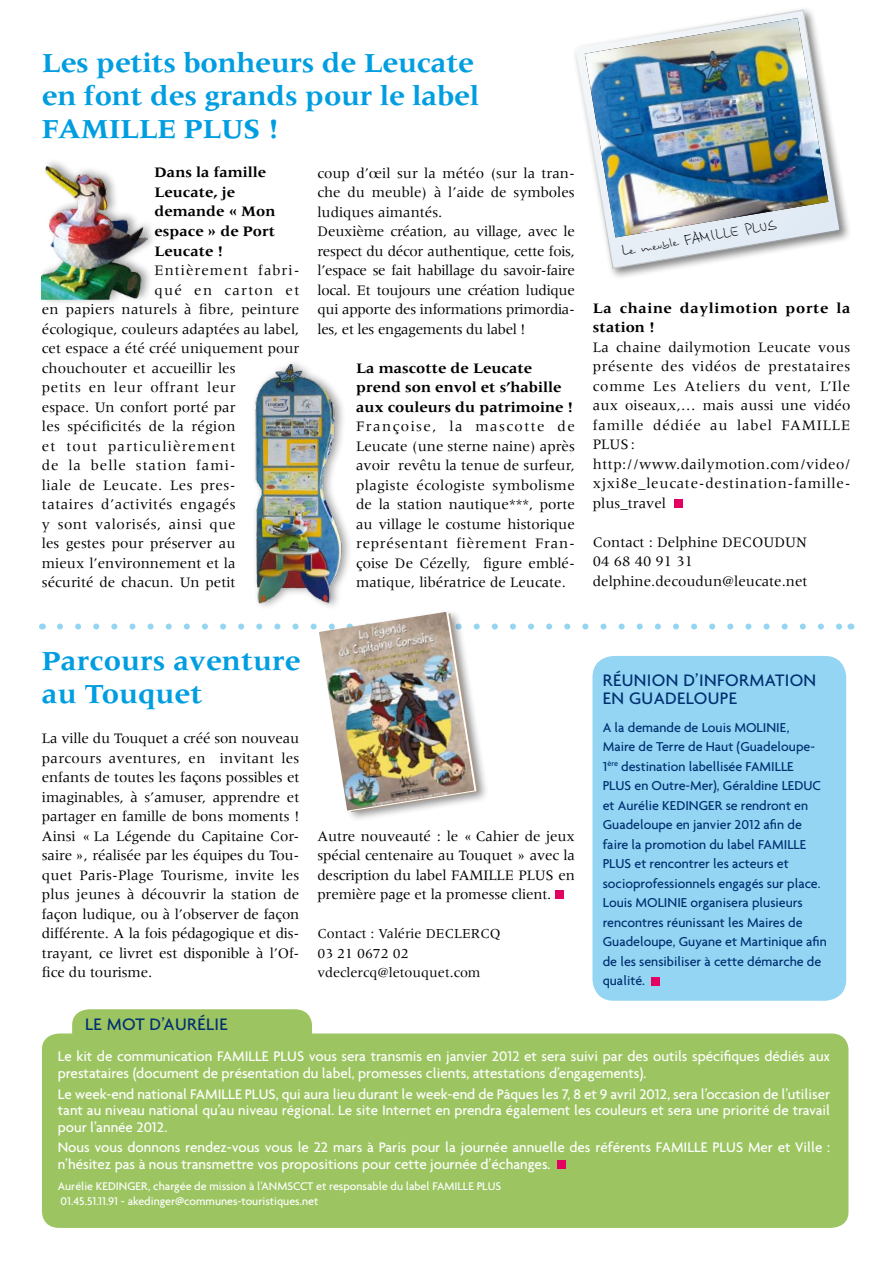
<style>
.page{position:relative;width:893px;height:1263px;background:#fff}
.page>*{position:absolute;margin:0;border:0;box-sizing:border-box;transform-origin:0 0}
.t1{font:700 28.5px/33px "Meridien";letter-spacing:-.01em;color:#009ee0}
.t2{font:500 18px/18px "Agenda";letter-spacing:.02em;color:#002f72}
.t3{font:15px/19.5px "Meridien";color:#000;text-align:justify}
.t4{font:500 15px/16.5px "Agenda";color:#fff}
.t5{font:15px/19.5px "Meridien";letter-spacing:-.02em;color:#000}
.t6{font:15px/19.5px "Meridien";letter-spacing:.035em;color:#000}
.t7{font:700 15px/19.5px "Meridien";color:#000}
.t8{font:700 15px/19.5px "Meridien";letter-spacing:.04em;color:#000}
.t9{font:15px "Meridien";letter-spacing:.03em;color:#000}
.t10{font:15px "Meridien";letter-spacing:.02em;color:#000}
.t11{font:15px "Meridien";letter-spacing:.04em;color:#000}
.t12{font:15px "Meridien";letter-spacing:.075em;color:#000}
.t13{font:15px "Meridien";letter-spacing:.065em;color:#000}
.t14{font:15px "Meridien";letter-spacing:.07em;color:#000}
.t15{font:15px "Meridien";letter-spacing:.09em;color:#000}
.t16{font:14.25px/19.5px "Meridien";color:#000}
.t17{font:500 13.95px/19.5px "Agenda";color:#002f72}
.t18{font:13.5px "Stylograph";color:#000;scale:.9 1}
.t19{font:500 12px/14.7px "Agenda";color:#fff}
</style>
<div class="page">
<div style="left:555px;top:891px;width:9px;height:8px;background:#e30060"></div>
<div style="left:674px;top:499px;width:9px;height:8px;background:#e30060"></div>
<svg style="left:42px;top:1009px;width:806px;height:219px;background:#a4c96d"></svg>
<div style="left:557px;top:1160px;width:8px;height:9px;background:#e30060"></div>
<div style="left:592px;top:656px;width:254px;height:345px;background:#93d5f2;border-radius:21px"></div>
<div style="left:651px;top:977px;width:9px;height:8px;background:#e30060"></div>
<img style="left:255px;top:365px;width:95px;height:242px">
<div style="left:38px;top:156px;width:120px;height:149px;background:#000;opacity:.4"></div>
<img style="left:42px;top:158px;width:106px;height:141px">
<div style="left:318px;top:608px;width:170px;height:214px;background:#000;opacity:.45"></div>
<svg style="left:60px;top:612px;width:781px;height:200px"></svg>
<img style="left:319px;top:612px;width:155px;height:199px">
<div style="left:571px;top:6px;width:281px;height:274px;background:#000;opacity:.5"></div>
<svg style="left:575px;top:9px;width:266px;height:261px"></svg>
<img style="left:585px;top:18px;width:243px;height:219px">
<h1 class="t1" style="left:42px;top:46px;width:439px">Les petits bonheurs de Leucate en font des grands pour le label<br>FAMILLE PLUS !</h1>
<p class="t7" style="left:154px;top:163px;width:122px">Dans la famille<br>Leucate, je demande « Mon espace » de Port<br>Leucate !</p>
<p class="t14" style="left:154px;top:262px;width:147px">Entièrement fabri-</p>
<p class="t15" style="left:154px;top:281px;width:146px">qué en carton et</p>
<p class="t3" style="left:42px;top:299px;width:259px">en papiers naturels à fibre, peinture</p>
<p class="t3" style="left:42px;top:319px;width:259px">écologique, couleurs adaptées au label,</p>
<p class="t3" style="left:42px;top:338px;width:259px">cet espace a été créé uniquement pour</p>
<p class="t3" style="left:42px;top:358px;width:195px">chouchouter et accueillir les</p>
<p class="t11" style="left:42px;top:379px;width:195px">petits en leur offrant leur</p>
<p class="t3" style="left:42px;top:397px;width:195px">espace. Un confort porté par</p>
<p class="t10" style="left:42px;top:418px;width:195px">les spécificités de la région</p>
<p class="t12" style="left:42px;top:437px;width:195px">et tout particulièrement</p>
<p class="t13" style="left:42px;top:457px;width:195px">de la belle station fami-</p>
<p class="t6" style="left:42px;top:475px;width:195px">liale de Leucate. Les pres-</p>
<p class="t9" style="left:42px;top:496px;width:195px">tataires d’activités engagés</p>
<p class="t6" style="left:42px;top:514px;width:195px">y sont valorisés, ainsi que</p>
<p class="t3" style="left:42px;top:533px;width:195px">les gestes pour préserver au</p>
<p class="t3" style="left:42px;top:553px;width:195px">mieux l’environnement et la</p>
<p class="t3" style="left:42px;top:572px;width:195px">sécurité de chacun. Un petit</p>
<p class="t5" style="left:317px;top:163px;width:259px">coup d’œil sur la météo (sur la tran&shy;che du meuble) à l’aide de symboles ludiques aimantés.<br>Deuxième création, au village, avec le respect du décor authentique, cette fois, l’espace se fait habillage du savoir-faire local. Et toujours une création ludique qui apporte des informations primordia&shy;les, et les engagements du label !</p>
<p class="t7" style="left:356px;top:358px;width:219px">La mascotte de Leucate prend son envol et s’habille aux couleurs du patrimoine !</p>
<p class="t3" style="left:356px;top:416px;width:220px">Françoise, la mascotte de Leucate (une sterne naine) après avoir revêtu la tenue de surfeur, plagiste écologiste symbolisme de la station nautique***, porte au village le costume historique représentant fièrement Fran&shy;çoise De Cézelly, figure emblé&shy;matique, libératrice de Leucate.</p>
<p class="t18" style="left:620px;top:242px;width:176px;rotate:-10deg">Le meuble FAMILLE PLUS</p>
<p class="t8" style="left:593px;top:298px;width:259px">La chaine daylimotion porte la station !</p>
<p class="t6" style="left:593px;top:337px;width:259px">La chaine dailymotion Leucate vous présente des vidéos de prestataires comme Les Ateliers du vent, L’Ile aux oiseaux,… mais aussi une vidéo famille dédiée au label FAMILLE<br>PLUS: http://www.dailymotion.com/video/ xjxi8e_leucate-destination-famille&shy;plus_travel</p>
<p class="t3" style="left:593px;top:532px;width:152px">Contact : Delphine Decoudu</p>
<p class="t3" style="left:796px;top:532px;width:12px">n</p>
<p class="t3" style="left:593px;top:551px;width:216px">04 68 40 91 31 delphine.decoudun@leucate.net</p>
<h1 class="t1" style="left:42px;top:644px;width:260px">Parcours aventure au Touquet</h1>
<p class="t3" style="left:42px;top:728px;width:259px">La ville du Touquet a créé son nouveau parcours aventures, en invitant les enfants de toutes les façons possibles et imaginables, à s’amuser, apprendre et partager en famille de bons moments !<br>Ainsi « La Légende du Capitaine Cor&shy;saire », réalisée par les équipes du Tou&shy;quet Paris-Plage Tourisme, invite les plus jeunes à découvrir la station de façon ludique, ou à l’observer de façon différente. A la fois pédagogique et dis&shy;trayant, ce livret est disponible à l’Of&shy;fice du tourisme.</p>
<p class="t3" style="left:317px;top:826px;width:259px">Autre nouveauté : le « Cahier de jeux spécial centenaire au Touquet » avec la description du label FAMILLE PLUS en première page et la promesse client.</p>
<p class="t16" style="left:317px;top:924px;width:128px">Contact : Valérie Decle</p>
<p class="t16" style="left:471px;top:924px;width:31px">rcq</p>
<p class="t16" style="left:317px;top:943px;width:165px">03 21 0672 02 vdeclercq@letouquet.com</p>
<p class="t2" style="left:603px;top:670px;width:211px">Réun ion d’information en Guadeloupe</p>
<p class="t17" style="left:603px;top:717px;width:226px">A la demande de Louis MOLI NIE,<br>Maire de Terre de Haut (Guadeloupe-1<sup>ère</sup> destination labellisée FAMI LLE<br>PLUS en Outre-Mer), Géraldine LEDUC et Aurélie KEDI NGER se rendront en Guadeloupe en janvier 2012 afin de faire la promotion du label FAMI LLE PLUS et rencontrer les acteurs et socioprofessionnels engagés sur place.<br>Louis MOLI NIE organisera plusieurs rencontres réunissant les Maires de Guadeloupe, Guyane et Martinique afin de les sensibiliser à cette démarche de qualité.</p>
<p class="t2" style="left:85px;top:1015px;width:144px">Le mot d’aurélie</p>
<p class="t4" style="left:58px;top:1048px;width:774px">Le kit de communication FAMI LLE PLUS vous sera transmis en janvier 2012 et sera suivi par des outils spécifiques dédiés aux prestataires (document de présentation du label, promesses clients, attestations d’engagements).</p>
<p class="t4" style="left:58px;top:1085px;width:774px;text-align:justify">Le week-end national FAMI LLE PLUS, qui aura lieu durant le week-end de Pâques les 7, 8 et 9 avril 2012, sera l’occasion de l’utiliser tant au niveau national qu’au niveau régional. Le site I nternet en prendra également les couleurs et sera une priorité de travail pour l’année 2012.</p>
<p class="t4" style="left:58px;top:1139px;width:774px">Nous vous donnons rendez-vous vous le 22 mars à Paris pour la journée annuelle des référents FAMI LLE PLUS Mer et Ville : n’hésitez pas à nous transmettre vos propositions pour cette journée d’échanges.</p>
<p class="t19" style="left:58px;top:1178px;width:445px">Aurélie KEDI NGER, chargée de mission à l’ANMSCCT et responsable du label FAMI LLE PLUS<br>01.45.51.11.91 - akedinger@communes-touristiques.net</p>
</div>
